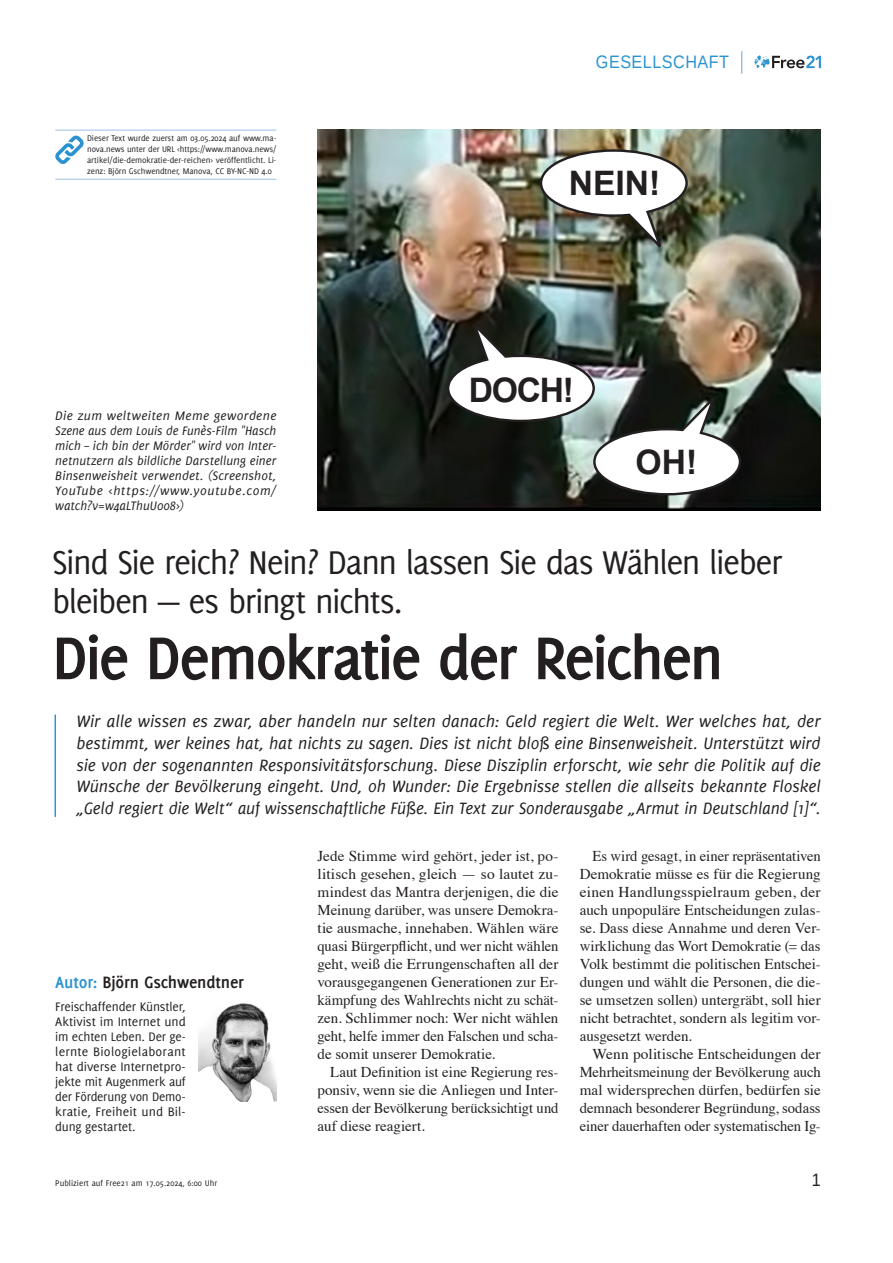
<style>
.page{position:relative;width:893px;height:1263px;background:#fff}
.page>*{position:absolute;margin:0;border:0;box-sizing:border-box;transform-origin:0 0}
.t1{font:700 66px "Delicious";letter-spacing:-.045em;color:#231f20}
.t2{font:36px/39px "Delicious";letter-spacing:-.04em;color:#231f20}
.t3{font:700 33.75px "Arial";color:#231f20}
.t4{font:italic 18px/21.6px "Delicious";letter-spacing:-.005em;color:#231f20;text-align:justify}
.t5{font:700 18px "Delicious";letter-spacing:-.01em;color:#231f20}
.t6{font:18px "Liberation Sans";letter-spacing:.03em;color:#2b93d1;scale:.9 1}
.t7{font:18px "Liberation Sans";color:#231f20;scale:.9 1}
.t8{font:15px/18px "Times";letter-spacing:-.005em;color:#231f20;text-align:justify}
.t9{font:italic 13.5px/15px "Delicious";letter-spacing:.015em;color:#231f20;text-align:justify}
.t10{font:13.5px/15px "Delicious";letter-spacing:-.005em;color:#231f20;text-align:justify}
.t11{font:9px/10.8px "Delicious";letter-spacing:-.005em;color:#231f20;text-align:justify}
.s1{color:#2b93d1}
</style>
<div class="page">
<svg style="left:755px;top:55px;width:66px;height:13px"></svg>
<svg style="left:741px;top:51px;width:1px;height:23px"></svg>
<hr style="left:55px;top:715px;width:1px;height:102px;background:#2b93d1">
<img style="left:317px;top:130px;width:504px;height:380px">
<hr style="left:55px;top:130px;width:221px;height:1px;background:#9bc0e6">
<hr style="left:55px;top:179px;width:221px;height:1px;background:#9bc0e6">
<svg style="left:55px;top:135px;width:29px;height:29px"></svg>
<img style="left:539px;top:148px;width:150px;height:108px">
<img style="left:446px;top:315px;width:296px;height:182px">
<img style="left:199px;top:1003px;width:77px;height:99px">
<p class="t11" style="left:87px;top:133px;width:191px">Dieser Text wurde zuerst am 03.05.2024 auf www.ma&shy;nova.news unter der URL &lt;https://www.manova.news/ artikel/die-demokratie-der-reichen&gt; veröffentlicht. Li&shy;zenz: Björn Gschwendtner, Manova, CC BY-NC-ND 4.0</p>
<p class="t9" style="left:55px;top:408px;width:223px">Die zum weltweiten Meme gewordene Szene aus dem Louis de Funès-Film "Hasch mich – ich bin der Mörder" wird von Inter&shy;netnutzern als bildliche Darstellung einer Binsenweisheit verwendet. (Screenshot, YouTube &lt;https://www.youtube.com/ watch?v=w4aLThuU008&gt;)</p>
<p class="t6" style="left:596px;top:51px;width:149px">GESELLSCHAFT</p>
<h3 class="t3" style="left:569px;top:160px;width:93px">NEIN!</h3>
<h3 class="t3" style="left:469px;top:366px;width:107px">DOCH!</h3>
<h3 class="t3" style="left:636px;top:439px;width:63px">OH!</h3>
<h2 class="t2" style="left:52px;top:542px;width:732px">Sind Sie reich? Nein? Dann lassen Sie das Wählen lieber bleiben — es bringt nichts.</h2>
<h1 class="t1" style="left:52px;top:620px;width:673px">Die Demokratie der Reichen</h1>
<p class="t4" style="left:77px;top:711px;width:746px">Wir alle wissen es zwar, aber handeln nur selten danach: Geld regiert die Welt. Wer welches hat, der bestimmt, wer keines hat, hat nichts zu sagen. Dies ist nicht bloß eine Binsenweisheit. Unterstützt wird sie von der sogenannten Responsivitätsforschung. Diese Disziplin erforscht, wie sehr die Politik auf die Wünsche der Bevölkerung eingeht. Und, oh Wunder: Die Ergebnisse stellen die allseits bekannte Floskel „Geld regiert die Welt“ auf wissenschaftliche Füße. Ein Text zur Sonderausgabe „Armut in Deutschland [1]“.</p>
<p class="t5" style="left:55px;top:972px;width:190px"><span class="s1">Autor:</span> Björn Gschwendtner</p>
<p class="t10" style="left:55px;top:999px;width:132px">Freischaffender Künstler, Aktivist im Internet und im echten Leben. Der ge&shy;lernte Biologielaborant hat diverse Internetpro&shy;jekte mit Augenmerk auf der Förderung von Demo&shy;kratie, Freiheit und Bil&shy;dung gestartet.</p>
<p class="t8" style="left:317px;top:846px;width:242px">Jede Stimme wird gehört, jeder ist, po&shy;litisch gesehen, gleich — so lautet zu&shy;mindest das Mantra derjenigen, die die Meinung darüber, was unsere Demokra&shy;tie ausmache, innehaben. Wählen wäre quasi Bürgerpflicht, und wer nicht wählen geht, weiß die Errungenschaften all der vorausgegangenen Generationen zur Er&shy;kämpfung des Wahlrechts nicht zu schät&shy;zen. Schlimmer noch: Wer nicht wählen geht, helfe immer den Falschen und scha&shy;de somit unserer Demokratie.</p>
<p class="t8" style="left:317px;top:1062px;width:242px;text-indent:13px">Laut Definition ist eine Regierung res&shy;ponsiv, wenn sie die Anliegen und Inter&shy;essen der Bevölkerung berücksichtigt und auf diese reagiert.</p>
<p class="t8" style="left:580px;top:846px;width:242px;text-indent:13px">Es wird gesagt, in einer repräsentativen Demokratie müsse es für die Regierung einen Handlungsspielraum geben, der auch unpopuläre Entscheidungen zulas&shy;se. Dass diese Annahme und deren Ver&shy;wirklichung das Wort Demokratie (= das Volk bestimmt die politischen Entschei&shy;dungen und wählt die Personen, die die&shy;se umsetzen sollen) untergräbt, soll hier nicht betrachtet, sondern als legitim vor&shy;ausgesetzt werden.</p>
<p class="t8" style="left:580px;top:1044px;width:242px;text-indent:13px">Wenn politische Entscheidungen der Mehrheitsmeinung der Bevölkerung auch mal widersprechen dürfen, bedürfen sie demnach besonderer Begründung, sodass einer dauerhaften oder systematischen Ig-</p>
<p class="t11" style="left:55px;top:1177px;width:163px">Publiziert auf Free21 am 17.05.2024, 6:00 Uhr</p>
<p class="t7" style="left:812px;top:1168px;width:12px">1</p>
</div>
